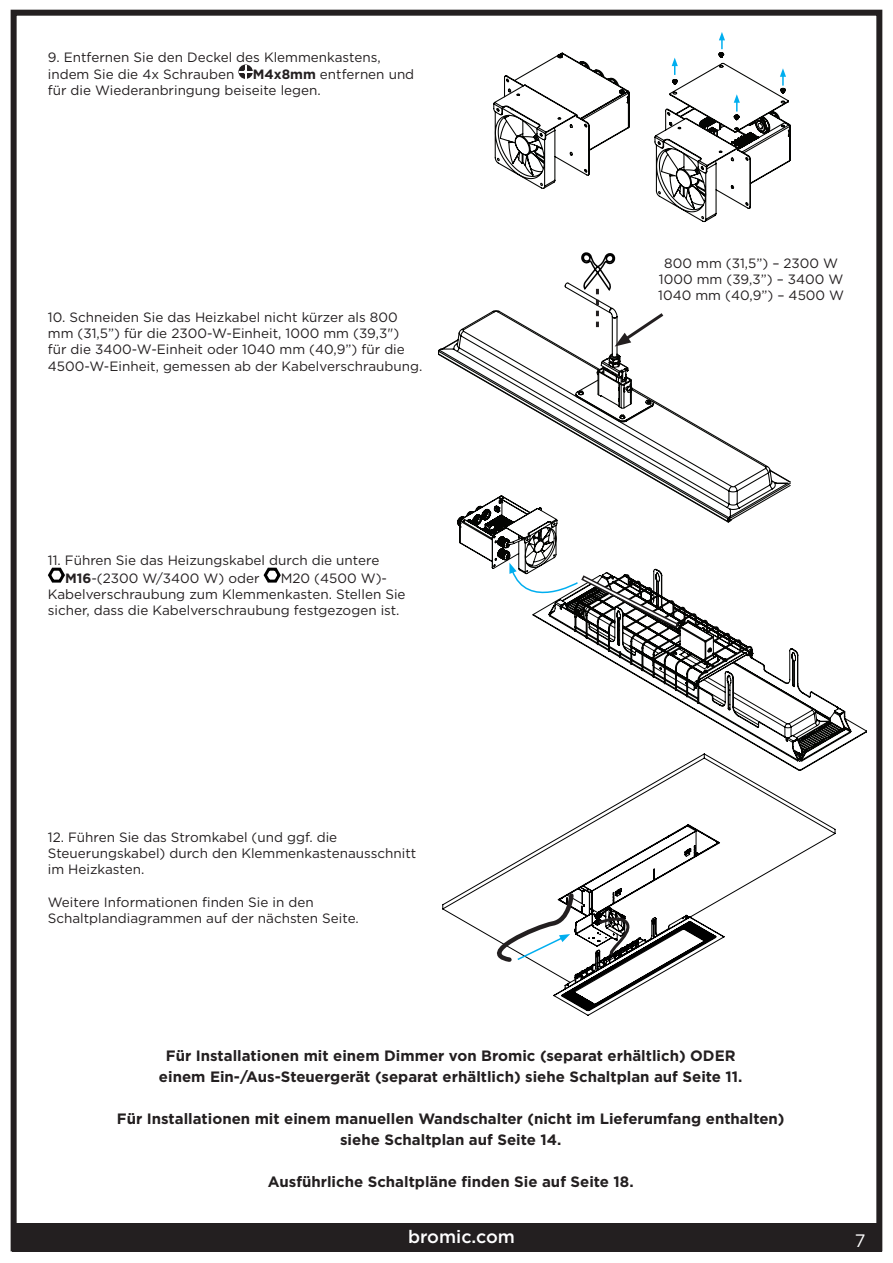
<style>
.page{position:relative;width:893px;height:1263px;background:#fff}
.page>*{position:absolute;margin:0;border:0;box-sizing:border-box;transform-origin:0 0}
.t1{font:500 18px "Gotham";color:#fff}
.t2{font:18px "Gotham";color:#fff}
.t3{font:700 15px/21px "Gotham";color:#231f20;text-align:center}
.t4{font:13.5px/16.2px "Gotham";color:#231f20}
.s1{font-weight:700}
</style>
<div class="page">
<div style="left:12px;top:1223px;width:870px;height:29px;background:#231f20"></div>
<div style="left:11px;top:10px;width:871px;height:1241px;border:6px solid #231f20"></div>
<svg style="left:457px;top:523px;width:409px;height:230px"></svg>
<svg style="left:493px;top:52px;width:137px;height:137px"></svg>
<svg style="left:654px;top:32px;width:137px;height:191px"></svg>
<svg style="left:509px;top:563px;width:170px;height:66px"></svg>
<svg style="left:442px;top:753px;width:394px;height:263px"></svg>
<svg style="left:475px;top:891px;width:101px;height:74px"></svg>
<svg style="left:596px;top:913px;width:39px;height:45px"></svg>
<svg style="left:238px;top:65px;width:15px;height:14px"></svg>
<svg style="left:239px;top:65px;width:13px;height:13px"></svg>
<svg style="left:48px;top:567px;width:17px;height:16px"></svg>
<svg style="left:263px;top:567px;width:18px;height:16px"></svg>
<svg style="left:438px;top:310px;width:353px;height:213px"></svg>
<svg style="left:564px;top:252px;width:103px;height:171px"></svg>
<p class="t4" style="left:48px;top:48px;width:334px;line-height:17.1px">9. Entfernen Sie den Deckel des Klemmenkastens, indem Sie die 4x Schrauben</p>
<p class="t4" style="left:48px;top:66px;width:368px;text-indent:205px"><span class="s1">M4x8mm</span> entfernen und für die Wiederanbringung beiseite legen.</p>
<p class="t4" style="left:48px;top:309px;width:376px">10. Schneiden Sie das Heizkabel nicht kürzer als 800 mm (31,5”) für die 2300-W-Einheit, 1000 mm (39,3")<br>für die 3400-W-Einheit oder 1040 mm (40,9”) für die 4500-W-Einheit, gemessen ab der Kabelverschraubung.</p>
<p class="t4" style="left:65px;top:551px;width:316px;line-height:17.5px;text-indent:-17px">11. Führen Sie das Heizungskabel durch die untere<br><span class="s1">M16</span>-(2300 W/3400 W) oder</p>
<p class="t4" style="left:48px;top:569px;width:359px;text-indent:233px">M20 (4500 W)-<br>Kabelverschraubung zum Klemmenkasten. Stellen Sie sicher, dass die Kabelverschraubung festgezogen ist.</p>
<p class="t4" style="left:48px;top:829px;width:370px">12. Führen Sie das Stromkabel (und ggf. die<br>Steuerungskabel) durch den Klemmenkastenausschnitt im Heizkasten.</p>
<p class="t4" style="left:48px;top:893px;width:312px">Weitere Informationen finden Sie in den<br>Schaltplandiagrammen auf der nächsten Seite.</p>
<p class="t4" style="left:664px;top:255px;width:175px">800 mm (31,5”) – 2300 W</p>
<p class="t4" style="left:659px;top:271px;width:186px">1000 mm (39,3”) – 3400 W</p>
<p class="t4" style="left:658px;top:287px;width:188px">1040 mm (40,9”) – 4500 W</p>
<p class="t3" style="left:159px;top:1045px;width:585px">Für Installationen mit einem Dimmer von Bromic (separat erhältlich) ODER einem Ein-/Aus-Steuergerät (separat erhältlich) siehe Schaltplan auf Seite 11.</p>
<p class="t3" style="left:117px;top:1108px;width:669px">Für Installationen mit einem manuellen Wandschalter (nicht im Lieferumfang enthalten) siehe Schaltplan auf Seite 14.</p>
<p class="t3" style="left:268px;top:1171px;width:367px">Ausführliche Schaltpläne finden Sie auf Seite 18.</p>
<h1 class="t1" style="left:408px;top:1225px;width:108px">bromic.com</h1>
<h1 class="t2" style="left:855px;top:1229px;width:12px">7</h1>
</div>
